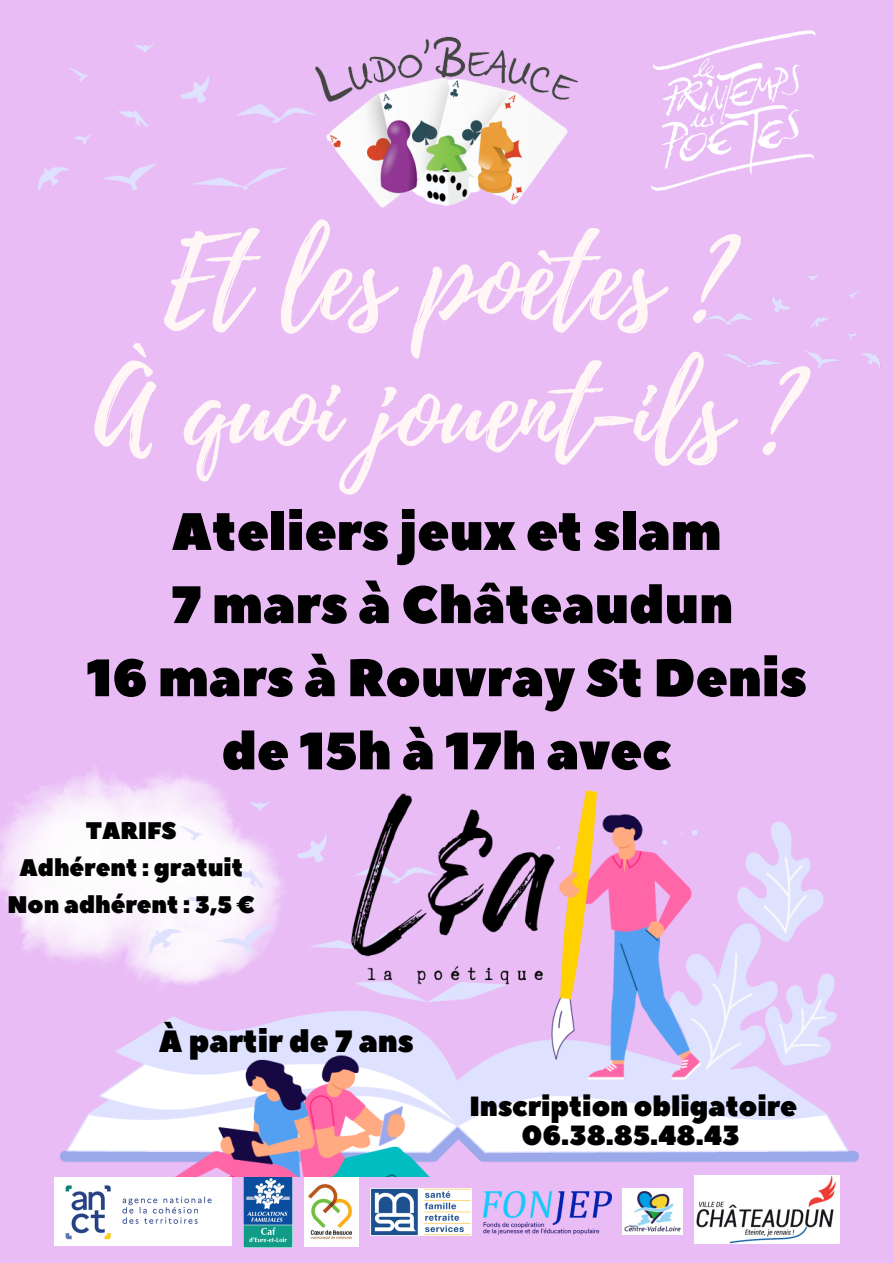
<style>
.page{position:relative;width:893px;height:1263px;background:#e9bcf6}
.page>*{position:absolute;margin:0;border:0;box-sizing:border-box;transform-origin:0 0}
.t1{font:111px/132.1px "Playlist Script";color:#fff6f5;text-align:center}
.t2{font:52.5px/73.1px "Peace Sans";color:#000;text-align:center}
.t3{font:30.75px "Peace Sans";color:#000}
.t4{font:27.75px/29.2px "Peace Sans";color:#000;text-align:center}
.t5{font:24px "Peace Sans";color:#000}
</style>
<div class="page">
<img style="left:331px;top:36px;width:247px;height:172px">
<img style="left:304px;top:1177px;width:54px;height:69px">
<img style="left:243px;top:1176px;width:49px;height:71px">
<img style="left:623px;top:1188px;width:59px;height:47px">
<img style="left:370px;top:1188px;width:101px;height:47px">
<img style="left:483px;top:1191px;width:128px;height:44px">
<img style="left:54px;top:1178px;width:178px;height:67px">
<img style="left:694px;top:1176px;width:145px;height:67px">
<img style="left:651px;top:30px;width:165px;height:161px">
<img style="left:0;top:767px;width:219px;height:191px">
<img style="left:61px;top:790px;width:797px;height:386px">
<img style="left:327px;top:790px;width:239px;height:214px">
<img style="left:38px;top:44px;width:293px;height:147px">
<img style="left:705px;top:275px;width:176px;height:93px">
<h3 class="t1" style="left:94px;top:217px;width:706px">Et les poètes ?<br>À quoi jouent-ils ?</h3>
<p class="t2" style="left:86px;top:497px;width:721px">Ateliers jeux et slam<br>7 mars à Châteaudun<br>16 mars à Rouvray St Denis de 15h à 17h avec</p>
<p class="t5" style="left:86px;top:815px;width:92px">TARIFS</p>
<p class="t5" style="left:19px;top:852px;width:225px">Adhérent : gratuit</p>
<p class="t5" style="left:7px;top:889px;width:249px">Non adhérent : 3,5 €</p>
<p class="t3" style="left:159px;top:1021px;width:256px">À partir de 7 ans</p>
<p class="t4" style="left:469px;top:1093px;width:329px">Inscription obligatoire<br>06.38.85.48.43</p>
</div>
